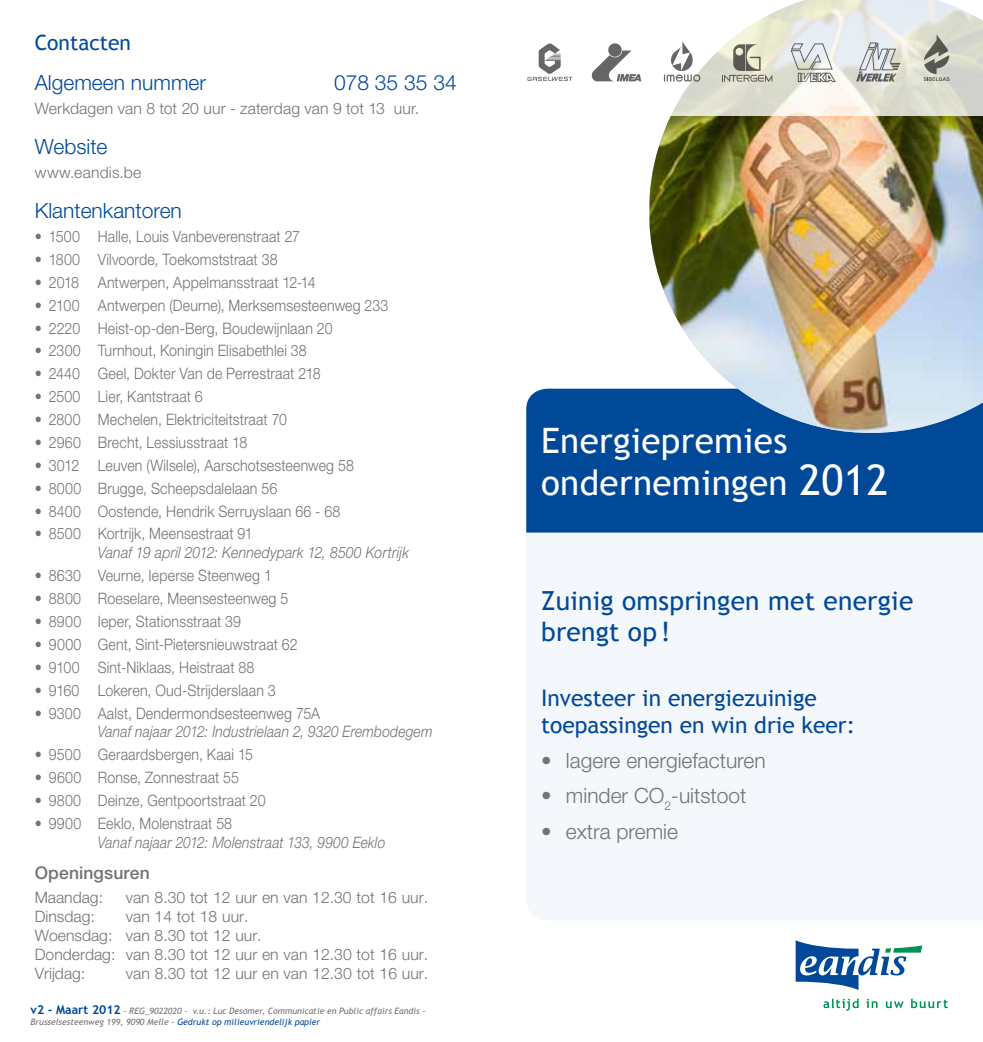
<style>
.page{position:relative;width:983px;height:1042px;background:#fff}
.page>*{position:absolute;margin:0;border:0;box-sizing:border-box;transform-origin:0 0}
.t1{font:35px/42px "Trebuchet MS";letter-spacing:.01em;color:#fff}
.t2{font:26.25px/31.5px "Trebuchet MS";letter-spacing:.01em;color:#004999}
.t3{font:22.75px/27.3px "Trebuchet MS";color:#004999}
.t4{font:300 21px "Helvetica Neue LT Std";color:#747272}
.t5{font:300 21px "Helvetica Neue LT Std";color:#004999}
.t6{font:21px "Trebuchet MS";color:#004999}
.t7{font:500 17.5px "Helvetica Neue LT Std";letter-spacing:.01em;color:#747272}
.t8{font:300 15.75px "Helvetica Neue LT Std";letter-spacing:.01em;color:#747272;scale:.9 1}
.t9{font:300 15.75px/18.9px "Helvetica Neue LT Std";letter-spacing:.01em;color:#747272}
.t10{font:italic 300 15.75px "Helvetica Neue LT Std";letter-spacing:.01em;color:#747272;scale:.88 1}
.t11{font:italic 300 15.75px "Helvetica Neue LT Std";letter-spacing:.01em;color:#747272;scale:.9 1}
.t12{font:italic 8.75px/10.5px "Trebuchet MS";color:#747272}
.s1{font-weight:700;font-style:normal;font-size:12.25px;color:#004999}
.s2{color:#004999}
.s3{font-size:42px}
</style>
<div class="page">
<div style="left:526px;top:532px;width:456px;height:388px;background:#f4f7fb"></div>
<div style="left:526px;top:389px;width:456px;height:143px;background:#004999"></div>
<img style="left:649px;top:116px;width:333px;height:317px">
<svg style="left:572px;top:0;width:410px;height:116px"></svg>
<svg style="left:527px;top:43px;width:45px;height:38px"></svg>
<svg style="left:721px;top:44px;width:51px;height:38px;background:#bfbfad"></svg>
<svg style="left:663px;top:41px;width:37px;height:41px"></svg>
<svg style="left:590px;top:43px;width:51px;height:38px"></svg>
<svg style="left:789px;top:43px;width:47px;height:39px;background:#cdd0cd"></svg>
<svg style="left:856px;top:40px;width:44px;height:42px;background:#c2c5c4"></svg>
<svg style="left:923px;top:35px;width:26px;height:46px"></svg>
<svg style="left:795px;top:940px;width:127px;height:50px"></svg>
<svg style="left:823px;top:998px;width:35px;height:12px"></svg>
<svg style="left:866px;top:999px;width:11px;height:9px"></svg>
<svg style="left:885px;top:1001px;width:18px;height:7px"></svg>
<svg style="left:911px;top:998px;width:36px;height:10px"></svg>
<h3 class="t6" style="left:35px;top:30px;width:98px">Contacten</h3>
<h3 class="t5" style="left:35px;top:70px;width:173px">Algemeen nummer</h3>
<h3 class="t5" style="left:334px;top:70px;width:124px">078 35 35 34</h3>
<p class="t9" style="left:35px;top:99px;width:386px">Werkdagen van 8 tot 20 uur - zaterdag van 9 tot 13 uur.</p>
<h3 class="t5" style="left:35px;top:134px;width:74px">Website</h3>
<p class="t9" style="left:35px;top:163px;width:108px">www.eandis.be</p>
<h3 class="t5" style="left:35px;top:198px;width:149px">Klantenkantoren</h3>
<p class="t8" style="left:35px;top:227px;width:296px">• 1500 Halle, Louis Vanbeverenstraat 27</p>
<p class="t8" style="left:35px;top:250px;width:271px">• 1800 Vilvoorde, Toekomststraat 38</p>
<p class="t8" style="left:35px;top:273px;width:313px">• 2018 Antwerpen, Appelmansstraat 12-14</p>
<p class="t8" style="left:35px;top:295px;width:394px">• 2100 Antwerpen (Deurne), Merksemsesteenweg 233</p>
<p class="t8" style="left:35px;top:318px;width:332px">• 2220 Heist-op-den-Berg, Boudewijnlaan 20</p>
<p class="t8" style="left:35px;top:341px;width:304px">• 2300 Turnhout, Koningin Elisabethlei 38</p>
<p class="t8" style="left:35px;top:364px;width:319px">• 2440 Geel, Dokter Van de Perrestraat 218</p>
<p class="t8" style="left:35px;top:387px;width:188px">• 2500 Lier, Kantstraat 6</p>
<p class="t8" style="left:35px;top:410px;width:282px">• 2800 Mechelen, Elektriciteitstraat 70</p>
<p class="t8" style="left:35px;top:433px;width:237px">• 2960 Brecht, Lessiusstraat 18</p>
<p class="t8" style="left:35px;top:455px;width:356px">• 3012 Leuven (Wilsele), Aarschotsesteenweg 58</p>
<p class="t8" style="left:35px;top:478px;width:271px">• 8000 Brugge, Scheepsdalelaan 56</p>
<p class="t8" style="left:35px;top:501px;width:341px">• 8400 Oostende, Hendrik Serruyslaan 66 - 68</p>
<p class="t8" style="left:35px;top:524px;width:244px">• 8500 Kortrijk, Meensestraat 91</p>
<p class="t11" style="left:98px;top:543px;width:347px">Vanaf 19 april 2012: Kennedypark 12, 8500 Kortrijk</p>
<p class="t8" style="left:35px;top:566px;width:265px">• 8630 Veurne, Ieperse Steenweg 1</p>
<p class="t8" style="left:35px;top:589px;width:283px">• 8800 Roeselare, Meensesteenweg 5</p>
<p class="t8" style="left:35px;top:612px;width:231px">• 8900 Ieper, Stationsstraat 39</p>
<p class="t8" style="left:35px;top:634px;width:293px">• 9000 Gent, Sint-Pietersnieuwstraat 62</p>
<p class="t8" style="left:35px;top:657px;width:245px">• 9100 Sint-Niklaas, Heistraat 88</p>
<p class="t8" style="left:35px;top:680px;width:269px">• 9160 Lokeren, Oud-Strijderslaan 3</p>
<p class="t8" style="left:35px;top:703px;width:318px">• 9300 Aalst, Dendermondsesteenweg 75A</p>
<p class="t10" style="left:98px;top:722px;width:382px">Vanaf najaar 2012: Industrielaan 2, 9320 Erembodegem</p>
<p class="t8" style="left:35px;top:745px;width:244px">• 9500 Geraardsbergen, Kaai 15</p>
<p class="t8" style="left:35px;top:768px;width:228px">• 9600 Ronse, Zonnestraat 55</p>
<p class="t8" style="left:35px;top:791px;width:258px">• 9800 Deinze, Gentpoortstraat 20</p>
<p class="t8" style="left:35px;top:813px;width:221px">• 9900 Eeklo, Molenstraat 58</p>
<p class="t10" style="left:98px;top:833px;width:328px">Vanaf najaar 2012: Molenstraat 133, 9900 Eeklo</p>
<p class="t7" style="left:35px;top:863px;width:117px">Openingsuren</p>
<p class="t9" style="left:35px;top:888px;width:70px">Maandag:</p>
<p class="t9" style="left:126px;top:888px;width:304px">van 8.30 tot 12 uur en van 12.30 tot 16 uur.</p>
<p class="t9" style="left:35px;top:907px;width:62px">Dinsdag:</p>
<p class="t9" style="left:35px;top:907px;width:395px;text-indent:91px">van 14 tot 18 uur.<br>Woensdag: van 8.30 tot 12 uur.<br>Donderdag: van 8.30 tot 12 uur en van 12.30 tot 16 uur.<br>Vrijdag:</p>
<p class="t9" style="left:126px;top:963px;width:304px">van 8.30 tot 12 uur en van 12.30 tot 16 uur.</p>
<p class="t12" style="left:31px;top:1006px;width:396px"><span class="s1">v2 - Maart 2012</span> - REG_9022020 - v.u.: Luc Desomer, Communicatie en Public affairs Eandis -<br>Brusselsesteenweg 199, 9090 Melle - <span class="s2">Gedrukt op milieuvriendelijk papier</span></p>
<h1 class="t1" style="left:541px;top:419px;width:348px">Energiepremies ondernemingen <span class="s3">2012</span></h1>
<h2 class="t2" style="left:541px;top:585px;width:373px">Zuinig omspringen met energie brengt op !</h2>
<h3 class="t3" style="left:541px;top:684px;width:315px">Investeer in energiezuinige toepassingen en win drie keer:</h3>
<h3 class="t4" style="left:541px;top:748px;width:226px">• lagere energiefacturen</h3>
<h3 class="t4" style="left:541px;top:783px;width:207px">• minder CO<sub>2</sub>-uitstoot</h3>
<h3 class="t4" style="left:541px;top:818px;width:138px">• extra premie</h3>
</div>
